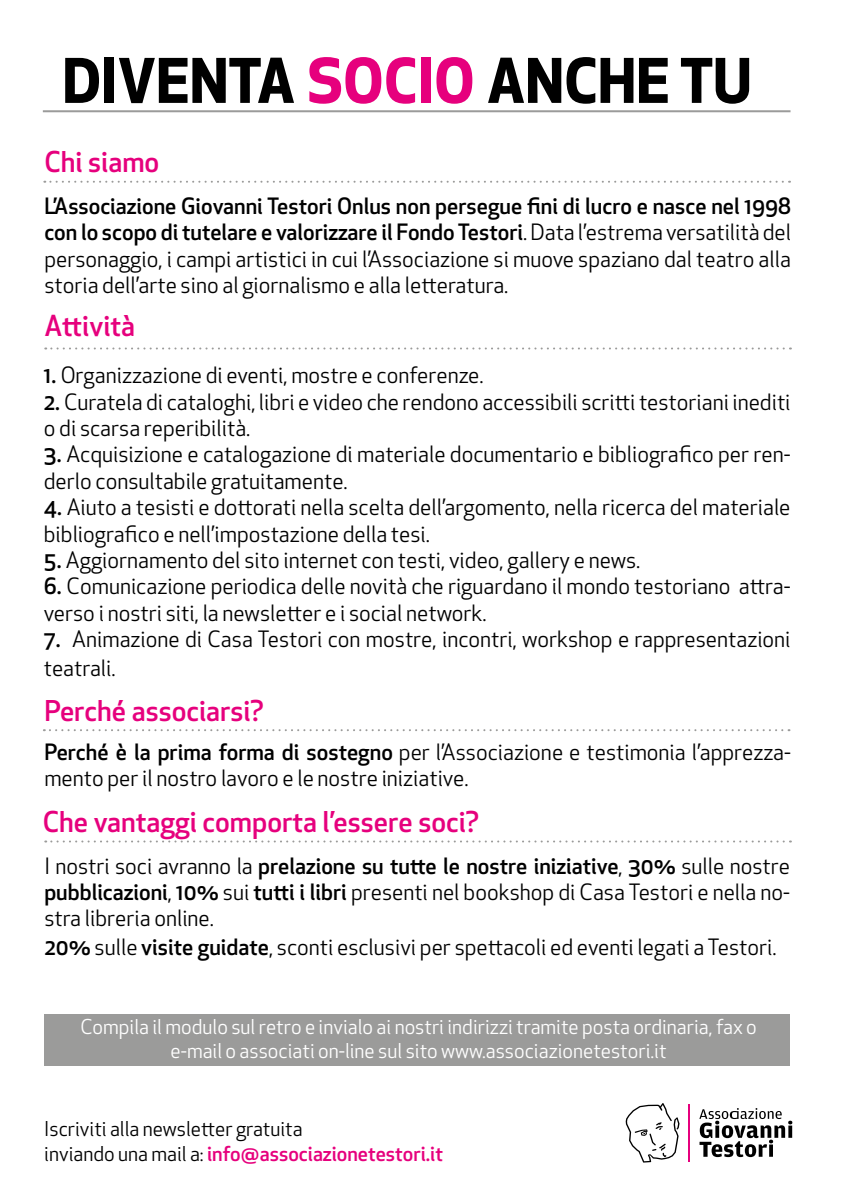
<style>
.page{position:relative;width:851px;height:1202px;background:#fff}
.page>*{position:absolute;margin:0;border:0;box-sizing:border-box;transform-origin:0 0}
.t1{font:700 60px "Apex New";color:#000}
.t2{font:500 28px "Apex New";color:#e6007d}
.t3{font:22px/26.4px "Apex New";color:#000}
.t4{font:20px/24px "Apex New";color:#fff;text-align:center}
.t5{font:20px/24px "Apex New";color:#000}
.s1{color:#e6007d}
.s2{font-weight:500}
.s3{font-weight:500;color:#e6007d}
</style>
<div class="page">
<hr style="left:43px;top:110px;width:747px;height:2px;background:#9b9b9a">
<svg style="left:44px;top:181px;width:745px;height:2px"></svg>
<svg style="left:45px;top:347px;width:745px;height:2px"></svg>
<svg style="left:44px;top:729px;width:745px;height:2px"></svg>
<svg style="left:45px;top:840px;width:745px;height:2px"></svg>
<div style="left:44px;top:1015px;width:745px;height:51px;background:#9b9b9a"></div>
<svg style="left:699px;top:1108px;width:93px;height:49px"></svg>
<svg style="left:625px;top:1103px;width:54px;height:59px"></svg>
<hr style="left:688px;top:1104px;width:1px;height:58px;background:#e6007d">
<h1 class="t1" style="left:62px;top:37px;width:690px">DIVENTA <span class="s1">SOCIO</span> ANCHE TU</h1>
<p class="t2" style="left:44px;top:143px;width:116px">Chi siamo</p>
<p class="t3" style="left:44px;top:193px;width:748px;text-align:justify"><span class="s2">L’Associazione Giovanni Testori Onlus non persegue fini di lucro e nasce nel 1998 con lo scopo di tutelare e valorizzare il Fondo Testori</span>. Data l’estrema versatilità del personaggio, i campi artistici in cui l’Associazione si muove spaziano dal teatro alla storia dell’arte sino al giornalismo e alla letteratura.</p>
<p class="t2" style="left:44px;top:307px;width:92px">Attività</p>
<p class="t3" style="left:44px;top:362px;width:441px"><span class="s2">1.</span> Organizzazione di eventi, mostre e conferenze.</p>
<p class="t3" style="left:44px;top:388px;width:748px"><span class="s2">2.</span> Curatela di cataloghi, libri e video che rendono accessibili scritti testoriani inediti o di scarsa reperibilità.</p>
<p class="t3" style="left:44px;top:441px;width:748px"><span class="s2">3.</span> Acquisizione e catalogazione di materiale documentario e bibliografico per ren&shy;derlo consultabile gratuitamente.</p>
<p class="t3" style="left:44px;top:494px;width:748px"><span class="s2">4.</span> Aiuto a tesisti e dottorati nella scelta dell’argomento, nella ricerca del materiale bibliografico e nell’impostazione della tesi.</p>
<p class="t3" style="left:44px;top:547px;width:598px"><span class="s2">5.</span> Aggiornamento del sito internet con testi, video, gallery e news.</p>
<p class="t3" style="left:44px;top:573px;width:748px"><span class="s2">6.</span> Comunicazione periodica delle novità che riguardano il mondo testoriano attra&shy;verso i nostri siti, la newsletter e i social network.</p>
<p class="t3" style="left:44px;top:625px;width:748px;line-height:28.8px"><span class="s2">7.</span> Animazione di Casa Testori con mostre, incontri, workshop e rappresentazioni teatrali.</p>
<p class="t2" style="left:44px;top:692px;width:221px">Perché associarsi?</p>
<p class="t3" style="left:44px;top:739px;width:748px"><span class="s2">Perché è la prima forma di sostegno</span> per l’Associazione e testimonia l’apprezza&shy;mento per il nostro lavoro e le nostre iniziative.</p>
<p class="t2" style="left:43px;top:803px;width:438px">Che vantaggi comporta l’essere soci?</p>
<p class="t3" style="left:44px;top:852px;width:747px;text-align:justify">I nostri soci avranno la <span class="s2">prelazione su tutte le nostre iniziative</span>, <span class="s2">30%</span> sulle nostre <span class="s2">pubblicazioni</span>, <span class="s2">10%</span> sui <span class="s2">tutti i libri</span> presenti nel bookshop di Casa Testori e nella no&shy;stra libreria online.</p>
<p class="t3" style="left:44px;top:934px;width:733px"><span class="s2">20%</span> sulle <span class="s2">visite guidate</span>, sconti esclusivi per spettacoli ed eventi legati a Testori.</p>
<p class="t4" style="left:80px;top:1014px;width:678px">Compila il modulo sul retro e invialo ai nostri indirizzi tramite posta ordinaria, fax o e-mail o associati on-line sul sito www.associazionetestori.it</p>
<p class="t5" style="left:44px;top:1117px;width:400px">Iscriviti alla newsletter gratuita<br>inviando una mail a: <span class="s3">info@associazionetestori.it</span></p>
</div>
